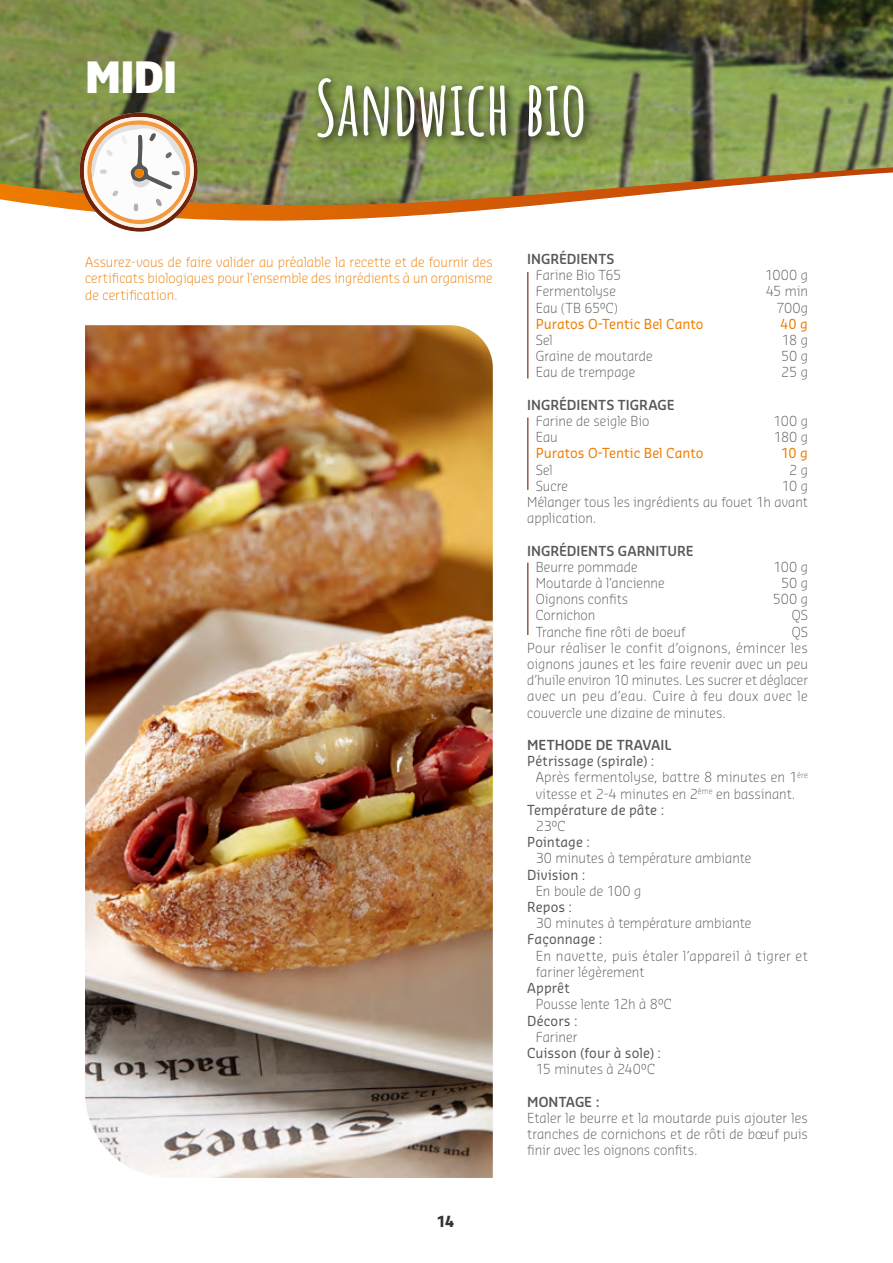
<style>
.page{position:relative;width:893px;height:1263px;background:#fff}
.page>*{position:absolute;margin:0;border:0;box-sizing:border-box;transform-origin:0 0}
.t1{font:700 75px "Amatic SC";letter-spacing:-.01em;color:#fff}
.t2{font:900 42.15px "Sansa Con Std";color:#fff}
.t3{font:700 15px "Sansa Pro";color:#000}
.t4{font:300 13.5px/16.2px "Sansa Pro";letter-spacing:.005em;color:#575756;text-align:justify}
.t5{font:300 13.5px/16.2px "Sansa Pro";letter-spacing:.005em;color:#ef7d00;text-align:justify}
.t6{font:13.5px "Sansa Pro";letter-spacing:.005em;color:#575756}
.t7{font:600 13.5px "Sansa Pro";letter-spacing:.005em;color:#575756}
.t8{font:13.5px "Sansa Pro";letter-spacing:.005em;color:#ef7d00}
</style>
<div class="page">
<img style="left:0;top:0;width:893px;height:167px">
<svg style="left:0;top:167px;width:893px;height:54px"></svg>
<div style="left:313px;top:73px;width:282px;height:75px;background:#000;opacity:.75"></div>
<img style="left:85px;top:325px;width:408px;height:853px">
<svg style="left:80px;top:113px;width:118px;height:119px"></svg>
<div style="left:135px;top:169px;width:9px;height:9px;background:#ef7d00;border-radius:50%"></div>
<hr style="left:527px;top:563px;width:1px;height:72px;background:#6e230a">
<hr style="left:527px;top:272px;width:1px;height:106px;background:#6e230a">
<hr style="left:527px;top:418px;width:1px;height:72px;background:#6e230a">
<h2 class="t2" style="left:85px;top:49px;width:94px">MIDI</h2>
<h1 class="t1" style="left:314px;top:60px;width:274px">SANDWICH BIO</h1>
<p class="t5" style="left:85px;top:254px;width:409px">Assurez-vous de faire valider au préalable la recette et de fournir des certificats biologiques pour l'ensemble des ingrédients à un organisme de certification.</p>
<p class="t3" style="left:437px;top:1211px;width:19px">14</p>
<p class="t7" style="left:527px;top:250px;width:89px">INGRÉDIENTS</p>
<p class="t4" style="left:536px;top:267px;width:87px">Farine Bio T65</p>
<p class="t4" style="left:765px;top:267px;width:44px">1000 g</p>
<p class="t4" style="left:536px;top:283px;width:82px">Fermentolyse</p>
<p class="t4" style="left:766px;top:283px;width:44px">45 min</p>
<p class="t4" style="left:536px;top:299px;width:84px">Eau (TB 65°C)</p>
<p class="t4" style="left:776px;top:299px;width:33px">700g</p>
<p class="t8" style="left:536px;top:315px;width:169px">Puratos O-Tentic Bel Canto</p>
<p class="t8" style="left:780px;top:315px;width:29px">40 g</p>
<p class="t4" style="left:536px;top:331px;width:18px">Sel</p>
<p class="t4" style="left:782px;top:331px;width:27px">18 g</p>
<p class="t4" style="left:536px;top:348px;width:118px">Graine de moutarde</p>
<p class="t4" style="left:781px;top:348px;width:28px">50 g</p>
<p class="t4" style="left:536px;top:364px;width:101px">Eau de trempage</p>
<p class="t4" style="left:781px;top:364px;width:28px">25 g</p>
<p class="t7" style="left:527px;top:396px;width:149px">INGRÉDIENTS TIGRAGE</p>
<p class="t4" style="left:536px;top:412px;width:115px">Farine de seigle Bio</p>
<p class="t4" style="left:773px;top:412px;width:36px">100 g</p>
<p class="t4" style="left:536px;top:429px;width:23px">Eau</p>
<p class="t4" style="left:774px;top:429px;width:35px">180 g</p>
<p class="t8" style="left:536px;top:444px;width:169px">Puratos O-Tentic Bel Canto</p>
<p class="t8" style="left:781px;top:444px;width:28px">10 g</p>
<p class="t4" style="left:536px;top:461px;width:18px">Sel</p>
<p class="t4" style="left:789px;top:461px;width:20px">2 g</p>
<p class="t4" style="left:536px;top:477px;width:34px">Sucre</p>
<p class="t4" style="left:527px;top:477px;width:282px;text-indent:255px">10 g Mélanger tous les ingrédients au fouet 1h avant application.</p>
<p class="t7" style="left:527px;top:542px;width:168px">INGRÉDIENTS GARNITURE</p>
<p class="t4" style="left:536px;top:558px;width:103px">Beurre pommade</p>
<p class="t4" style="left:773px;top:558px;width:36px">100 g</p>
<p class="t4" style="left:536px;top:574px;width:130px">Moutarde à l’ancienne</p>
<p class="t4" style="left:781px;top:574px;width:28px">50 g</p>
<p class="t4" style="left:536px;top:591px;width:94px">Oignons confits</p>
<p class="t4" style="left:773px;top:591px;width:37px">500 g</p>
<p class="t4" style="left:536px;top:607px;width:61px">Cornichon</p>
<p class="t4" style="left:792px;top:607px;width:18px">QS</p>
<p class="t4" style="left:536px;top:623px;width:151px">Tranche fine rôti de boeuf</p>
<p class="t4" style="left:527px;top:623px;width:282px;text-indent:264px">QS Pour réaliser le confit d’oignons, émincer les oignons jaunes et les faire revenir avec un peu d’huile environ 10 minutes. Les sucrer et déglacer avec un peu d’eau. Cuire à feu doux avec le couvercle une dizaine de minutes.</p>
<p class="t7" style="left:527px;top:736px;width:146px">METHODE DE TRAVAIL</p>
<p class="t6" style="left:527px;top:752px;width:129px">Pétrissage (spirale) :</p>
<p class="t4" style="left:536px;top:769px;width:274px">Après fermentolyse, battre 8 minutes en 1<sup>ère</sup></p>
<p class="t4" style="left:536px;top:785px;width:261px">vitesse et 2-4 minutes en 2<sup>ème</sup> en bassinant.</p>
<p class="t6" style="left:527px;top:801px;width:138px">Température de pâte :</p>
<p class="t4" style="left:536px;top:817px;width:31px">23°C</p>
<p class="t6" style="left:527px;top:833px;width:64px">Pointage :</p>
<p class="t4" style="left:536px;top:850px;width:217px">30 minutes à température ambiante</p>
<p class="t6" style="left:527px;top:866px;width:60px">Division :</p>
<p class="t4" style="left:536px;top:882px;width:107px">En boule de 100 g</p>
<p class="t6" style="left:527px;top:898px;width:46px">Repos :</p>
<p class="t4" style="left:536px;top:915px;width:217px">30 minutes à température ambiante</p>
<p class="t6" style="left:527px;top:930px;width:77px">Façonnage :</p>
<p class="t4" style="left:536px;top:947px;width:274px">En navette, puis étaler l’appareil à tigrer et fariner légèrement</p>
<p class="t6" style="left:527px;top:979px;width:44px">Apprêt</p>
<p class="t4" style="left:536px;top:996px;width:137px">Pousse lente 12h à 8°C</p>
<p class="t6" style="left:527px;top:1011px;width:52px">Décors :</p>
<p class="t4" style="left:536px;top:1028px;width:43px">Fariner</p>
<p class="t6" style="left:527px;top:1044px;width:135px">Cuisson (four à sole) :</p>
<p class="t4" style="left:536px;top:1060px;width:121px">15 minutes à 240°C</p>
<p class="t7" style="left:527px;top:1092px;width:74px">MONTAGE :</p>
<p class="t4" style="left:527px;top:1109px;width:282px">Etaler le beurre et la moutarde puis ajouter les tranches de cornichons et de rôti de bœuf puis finir avec les oignons confits.</p>
</div>
